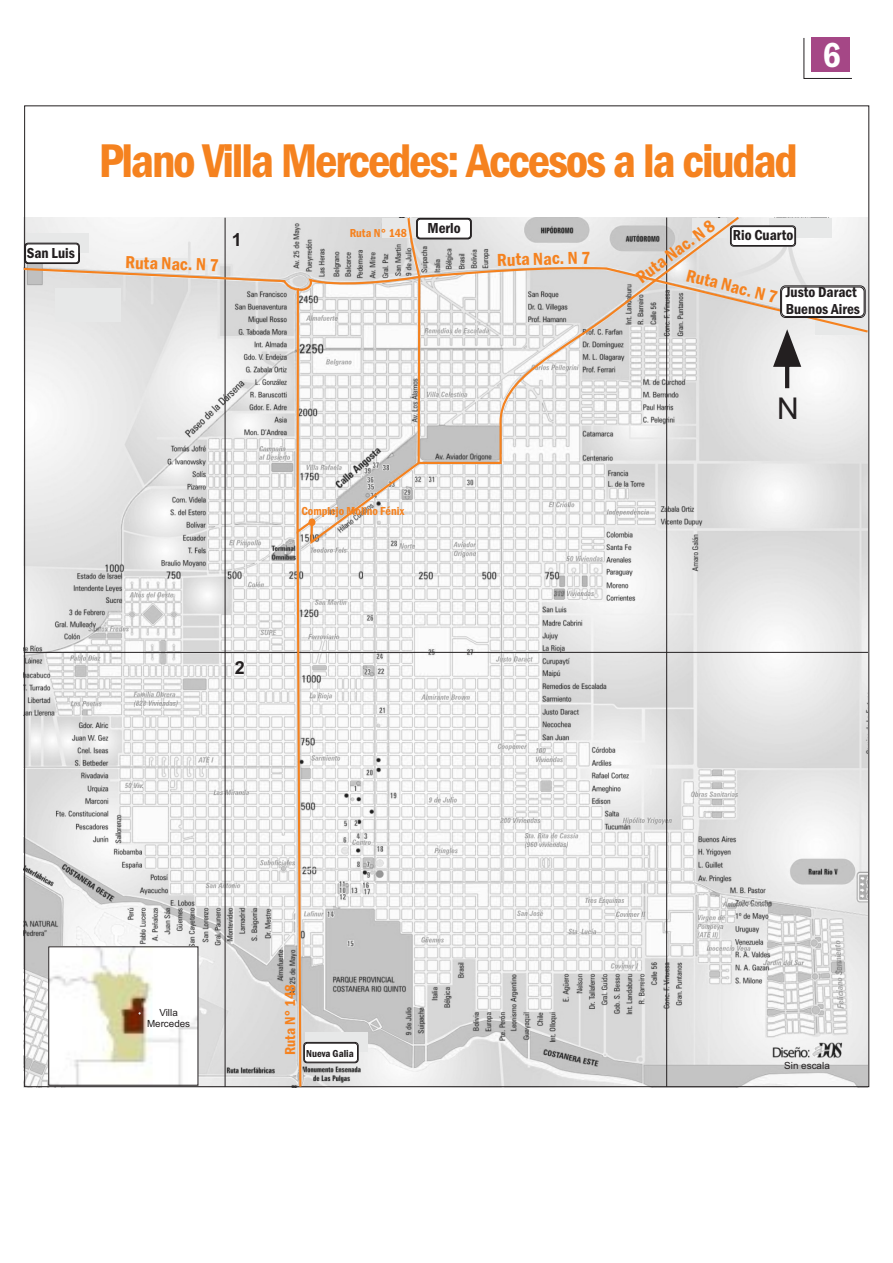
<style>
.page{position:relative;width:893px;height:1263px;background:#fff}
.page>*{position:absolute;margin:0;border:0;box-sizing:border-box;transform-origin:0 0}
.t1{font:600 condensed 48.9px "Franklin Gothic";letter-spacing:-.045em;color:#f5821f}
.t2{font:600 condensed 36px "Franklin Gothic";color:#fff}
.t3{font:30px "Arial";color:#231f20}
.t4{font:600 condensed 18px "Franklin Gothic";color:#f5821f}
.t5{font:700 18px "Arial";color:#231f20}
.t6{font:600 condensed 15px/17px "Franklin Gothic";color:#231f20}
.t7{font:600 condensed 15px "Franklin Gothic";color:#f5821f}
.t8{font:600 condensed 12px "Franklin Gothic";letter-spacing:-.005em;color:#f5821f}
.t9{font:600 condensed 10.5px "Franklin Gothic";color:#231f20}
.t10{font:9.9px/10.9px "Arial";color:#231f20;text-align:center}
</style>
<div class="page">
<img style="left:26px;top:218px;width:841px;height:867px">
<img style="left:50px;top:948px;width:146px;height:136px">
<hr style="left:24px;top:652px;width:844px;height:1px;background:#231f20">
<hr style="left:225px;top:218px;width:1px;height:869px;background:#231f20">
<hr style="left:666px;top:218px;width:1px;height:869px;background:#231f20">
<svg style="left:23px;top:267px;width:286px;height:269px"></svg>
<div style="left:129px;top:259px;width:59px;height:13px;background:#e7e8e8"></div>
<svg style="left:309px;top:465px;width:432px;height:81px"></svg>
<svg style="left:295px;top:529px;width:7px;height:559px"></svg>
<div style="left:305px;top:1032px;width:62px;height:20px;background:#e7e8e8"></div>
<div style="left:304px;top:1042px;width:54px;height:21px;border:1px solid #231f20;border-radius:3px"></div>
<div style="left:304px;top:1043px;width:54px;height:19px;background:#fff;border:1px solid #231f20;border-radius:3px"></div>
<svg style="left:295px;top:216px;width:575px;height:249px"></svg>
<div style="left:26px;top:233px;width:63px;height:20px;background:#e7e8e8"></div>
<div style="left:25px;top:243px;width:54px;height:21px;border:1px solid #231f20;border-radius:3px"></div>
<div style="left:25px;top:244px;width:54px;height:19px;background:#fff;border:1px solid #231f20;border-radius:3px"></div>
<div style="left:417px;top:218px;width:54px;height:21px;border:1px solid #231f20;border-radius:3px"></div>
<div style="left:417px;top:219px;width:54px;height:19px;background:#fff;border:1px solid #231f20;border-radius:3px"></div>
<div style="left:308px;top:518px;width:7px;height:8px;background:#f5821f;border-radius:50%"></div>
<svg style="left:803px;top:37px;width:49px;height:42px"></svg>
<div style="left:812px;top:38px;width:38px;height:34px;background:#a54786"></div>
<h2 class="t2" style="left:822px;top:42px;width:20px">6</h2>
<p class="t6" style="left:27px;top:245px;width:50px">San Luis</p>
<h1 class="t1" style="left:99px;top:143px;width:700px">Plano Villa Mercedes: Accesos a la ciudad</h1>
<p class="t4" style="left:126px;top:255px;width:95px;rotate:2deg">Ruta Nac. N 7</p>
<p class="t5" style="left:232px;top:233px;width:12px">1</p>
<p class="t8" style="left:350px;top:229px;width:59px">Ruta N° 148</p>
<p class="t6" style="left:419px;top:220px;width:33px">San L</p>
<p class="t6" style="left:427px;top:220px;width:41px">Merlouis</p>
<p class="t4" style="left:497px;top:254px;width:95px;rotate:-2deg">Ruta Nac. N 7</p>
<p class="t4" style="left:634px;top:274px;width:95px;rotate:-37deg">Ruta Nac. N 8</p>
<p class="t6" style="left:733px;top:227px;width:62px">Rio Cuarto</p>
<p class="t4" style="left:688px;top:268px;width:95px;rotate:14deg">Ruta Nac. N 7</p>
<p class="t6" style="left:786px;top:285px;width:76px">Justo Daract<br>Buenos Aires</p>
<h3 class="t3" style="left:777px;top:397px;width:23px">N</h3>
<p class="t8" style="left:301px;top:506px;width:104px">Complejo Molino Fénix</p>
<p class="t5" style="left:235px;top:661px;width:12px">2</p>
<p class="t10" style="left:147px;top:1008px;width:45px">Villa<br>Mercedes</p>
<p class="t7" style="left:285px;top:1055px;width:73px;rotate:-90deg">Ruta N° 148</p>
<p class="t9" style="left:306px;top:1049px;width:49px">Nueva Galia</p>
<p class="t10" style="left:784px;top:1061px;width:47px">Sin escala</p>
</div>
